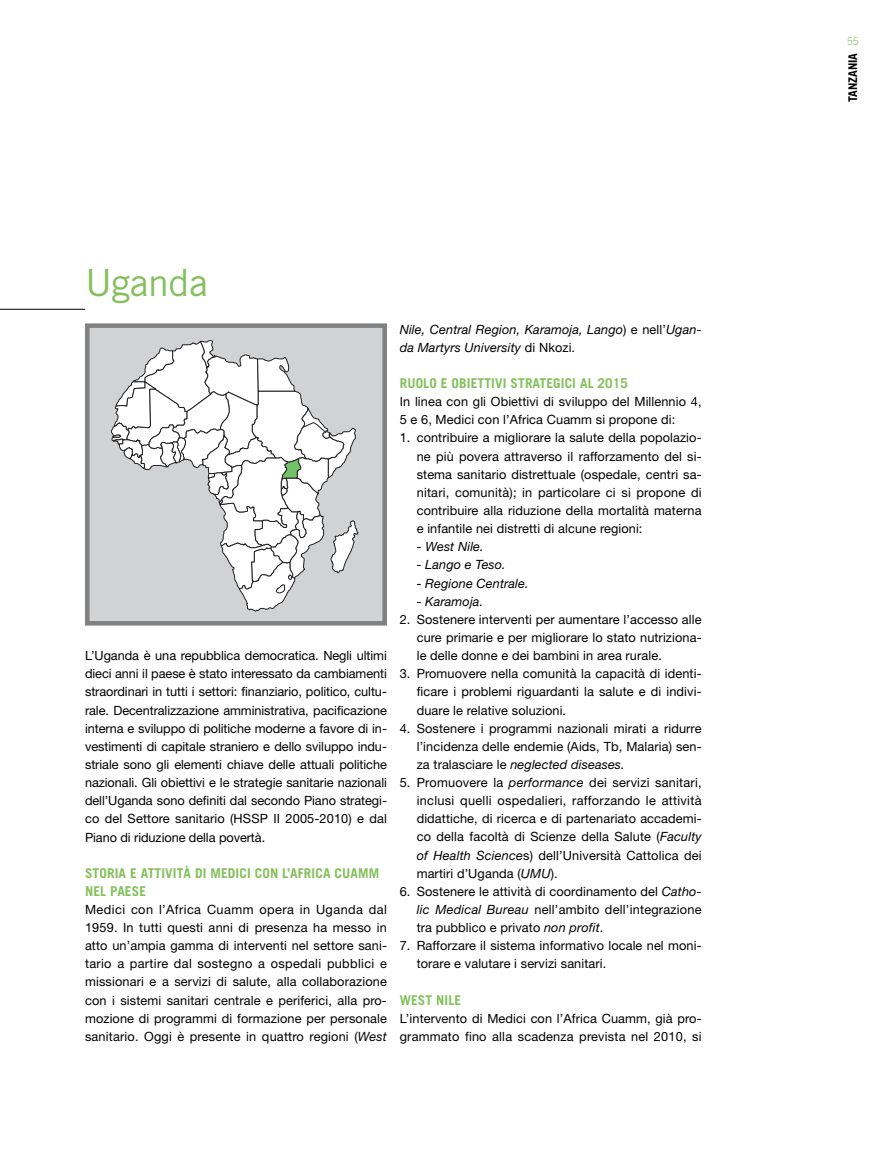
<style>
.page{position:relative;width:893px;height:1149px;background:#fff}
.page>*{position:absolute;margin:0;border:0;box-sizing:border-box;transform-origin:0 0}
.t1{font:37.5px "Trade Gothic";letter-spacing:-.01em;color:#83c05c}
.t2{font:700 13.5px/18px "Trade Gothic";letter-spacing:.01em;color:#83c05c}
.t3{font:12.75px/18.1px "Helvetica Neue";letter-spacing:.01em;color:#000;text-align:justify}
.t4{font:italic 12.75px/18.1px "Helvetica Neue";letter-spacing:.01em;color:#000}
.t5{font:700 12px "Trade Gothic";letter-spacing:-.01em;color:#000}
.t6{font:300 10.5px "Trade Gothic";color:#83c05c}
.s1{font-style:italic}
.s2{font-style:normal}
</style>
<div class="page">
<hr style="left:0;top:309px;width:85px;height:1px;background:#000">
<div style="left:90px;top:328px;width:292px;height:293px;background:#d1d2d4"></div>
<svg style="left:111px;top:340px;width:247px;height:271px"></svg>
<div style="left:85px;top:323px;width:302px;height:302px;border:4px solid #808080"></div>
<h1 class="t1" style="left:85px;top:268px;width:124px">Uganda</h1>
<p class="t3" style="left:85px;top:647px;width:303px">L’Uganda è una repubblica democratica. Negli ultimi dieci anni il paese è stato interessato da cambiamenti straordinari in tutti i settori: finanziario, politico, cultu&shy;rale. Decentralizzazione amministrativa, pacificazione interna e sviluppo di politiche moderne a favore di in&shy;vestimenti di capitale straniero e dello sviluppo indu&shy;striale sono gli elementi chiave delle attuali politiche nazionali. Gli obiettivi e le strategie sanitarie nazionali dell’Uganda sono definiti dal secondo Piano strategi&shy;co del Settore sanitario (HSSP II 2005-2010) e dal Piano di riduzione della povertà.</p>
<p class="t2" style="left:85px;top:864px;width:296px">STORIA E ATTIVITÀ DI MEDICI CON L’AFRICA CUAMM<br>NEL PAESE</p>
<p class="t3" style="left:85px;top:901px;width:303px">Medici con l’Africa Cuamm opera in Uganda dal 1959. In tutti questi anni di presenza ha messo in atto un’ampia gamma di interventi nel settore sani&shy;tario a partire dal sostegno a ospedali pubblici e missionari e a servizi di salute, alla collaborazione con i sistemi sanitari centrale e periferici, alla pro&shy;mozione di programmi di formazione per personale sanitario. Oggi è presente in quattro regioni (<span class="s1">West</span></p>
<p class="t4" style="left:400px;top:321px;width:303px">Nile, Central Region, Karamoja, Lango<span class="s2">) e nell’</span>Ugan&shy;da Martyrs University <span class="s2">di Nkozi.</span></p>
<p class="t2" style="left:400px;top:375px;width:230px">RUOLO E OBIETTIVI STRATEGICI AL 2015</p>
<p class="t3" style="left:400px;top:394px;width:303px">In linea con gli Obiettivi di sviluppo del Millennio 4,<br>5 e 6, Medici con l’Africa Cuamm si propone di:</p>
<p class="t3" style="left:417px;top:430px;width:286px;text-indent:-17px">1. contribuire a migliorare la salute della popolazio&shy;ne più povera attraverso il rafforzamento del si&shy;stema sanitario distrettuale (ospedale, centri sa&shy;nitari, comunità); in particolare ci si propone di contribuire alla riduzione della mortalità materna e infantile nei distretti di alcune regioni:</p>
<p class="t4" style="left:417px;top:538px;width:69px">- West Nile.</p>
<p class="t4" style="left:417px;top:557px;width:91px">- Lango e Teso.</p>
<p class="t4" style="left:417px;top:575px;width:113px">- Regione Centrale.</p>
<p class="t4" style="left:417px;top:593px;width:68px">- Karamoja.</p>
<p class="t3" style="left:417px;top:611px;width:286px;text-indent:-17px">2. Sostenere interventi per aumentare l’accesso alle cure primarie e per migliorare lo stato nutriziona&shy;le delle donne e dei bambini in area rurale.</p>
<p class="t3" style="left:417px;top:665px;width:286px;text-indent:-17px">3. Promuovere nella comunità la capacità di identi&shy;ficare i problemi riguardanti la salute e di indivi&shy;duare le relative soluzioni.</p>
<p class="t3" style="left:417px;top:720px;width:286px;text-indent:-17px">4. Sostenere i programmi nazionali mirati a ridurre l’incidenza delle endemie (Aids, Tb, Malaria) sen&shy;za tralasciare le <span class="s1">neglected diseases.</span></p>
<p class="t3" style="left:417px;top:774px;width:286px;text-indent:-17px">5. Promuovere la <span class="s1">performance</span> dei servizi sanitari, inclusi quelli ospedalieri, rafforzando le attività didattiche, di ricerca e di partenariato accademi&shy;co della facoltà di Scienze della Salute (<span class="s1">Faculty of Health Science</span>s) dell’Università Cattolica dei martiri d’Uganda (<span class="s1">UMU</span>).</p>
<p class="t3" style="left:417px;top:883px;width:286px;text-indent:-17px">6. Sostenere le attività di coordinamento del <span class="s1">Catho&shy;lic Medical Bureau</span> nell’ambito dell’integrazione tra pubblico e privato <span class="s1">non profit</span>.</p>
<p class="t3" style="left:417px;top:937px;width:286px;text-indent:-17px">7. Rafforzare il sistema informativo locale nel moni&shy;torare e valutare i servizi sanitari.</p>
<p class="t2" style="left:400px;top:991px;width:63px">WEST NILE</p>
<p class="t3" style="left:400px;top:1009px;width:303px">L’intervento di Medici con l’Africa Cuamm, già pro&shy;grammato fino alla scadenza prevista nel 2010, si</p>
<p class="t6" style="left:847px;top:38px;width:13px">55</p>
<p class="t5" style="left:848px;top:102px;width:50px;rotate:-90deg">TANZANIA</p>
</div>
